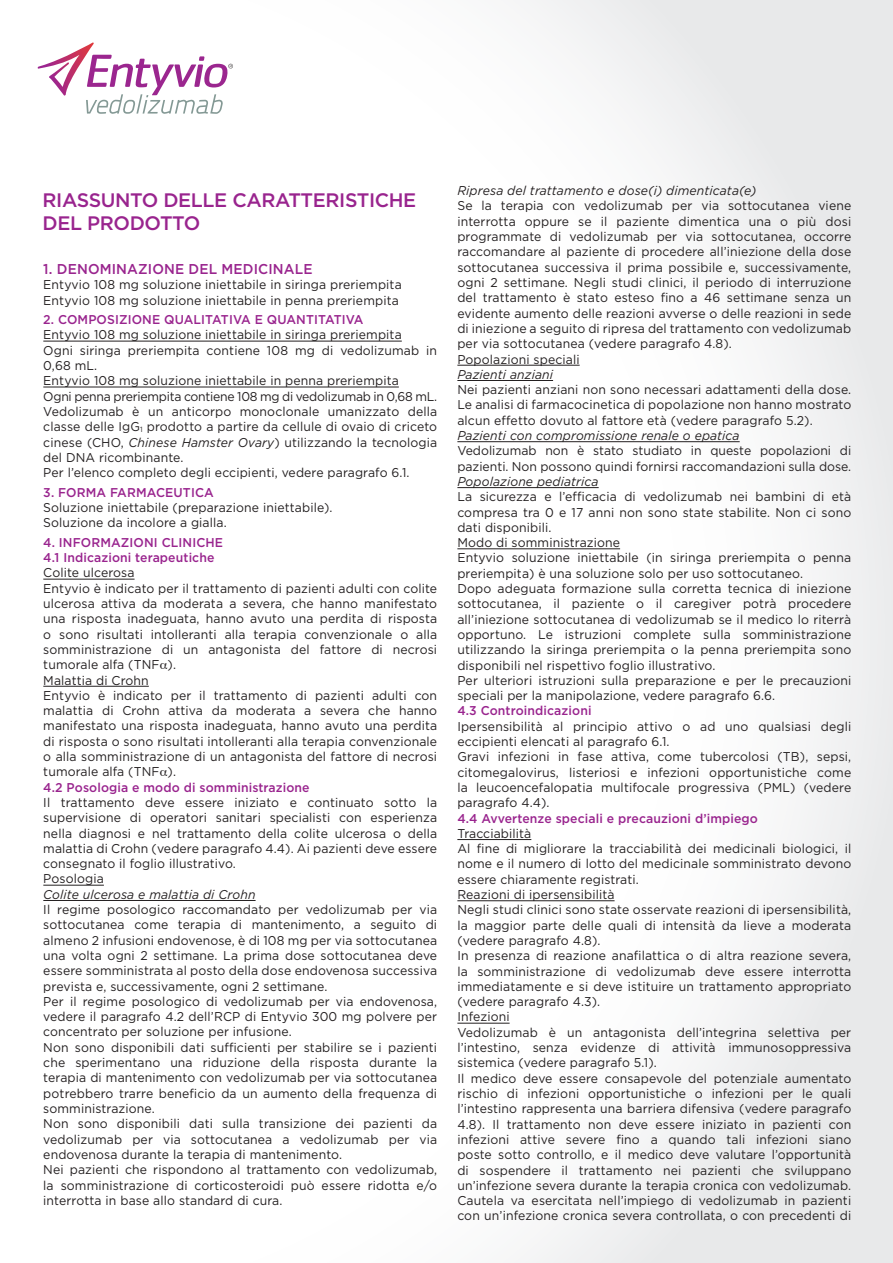
<style>
.page{position:relative;width:893px;height:1263px;background:#fff}
.page>*{position:absolute;margin:0;border:0;box-sizing:border-box;transform-origin:0 0}
.t1{font:500 19.5px/22.5px "Gotham";letter-spacing:-.02em;color:#99248e}
.t2{font:500 14.25px "Gotham";letter-spacing:.01em;color:#99248e;scale:.96 1}
.t3{font:12.75px/15.3px "Gotham";letter-spacing:.01em;color:#231f20;scale:.96 1}
.t4{font:500 12.75px/15.3px "Gotham";letter-spacing:.01em;color:#99248e;scale:.96 1}
.t5{font:italic 12.75px "Gotham";letter-spacing:.01em;color:#231f20;scale:.96 1}
.s1{font-style:italic}
</style>
<div class="page">
<div style="left:0;top:0;width:893px;height:1263px;background:linear-gradient(to right,#fff,#f1f2f3)"></div>
<hr style="left:43px;top:341px;width:359px;height:1px;background:#231f20">
<hr style="left:43px;top:387px;width:356px;height:1px;background:#231f20">
<hr style="left:43px;top:579px;width:92px;height:1px;background:#231f20">
<hr style="left:43px;top:686px;width:106px;height:1px;background:#231f20">
<hr style="left:43px;top:885px;width:61px;height:1px;background:#231f20">
<hr style="left:43px;top:900px;width:213px;height:1px;background:#231f20">
<hr style="left:457px;top:365px;width:123px;height:1px;background:#231f20">
<hr style="left:457px;top:380px;width:96px;height:1px;background:#231f20">
<hr style="left:457px;top:441px;width:283px;height:1px;background:#231f20">
<hr style="left:457px;top:487px;width:142px;height:1px;background:#231f20">
<hr style="left:457px;top:548px;width:163px;height:1px;background:#231f20">
<hr style="left:457px;top:839px;width:74px;height:1px;background:#231f20">
<hr style="left:457px;top:900px;width:158px;height:1px;background:#231f20">
<hr style="left:457px;top:1023px;width:53px;height:1px;background:#231f20">
<svg style="left:38px;top:43px;width:195px;height:71px"></svg>
<svg style="left:160px;top:663px;width:7px;height:6px"></svg>
<svg style="left:160px;top:770px;width:7px;height:6px"></svg>
<h1 class="t1" style="left:43px;top:189px;width:375px">RIASSUNTO DELLE CARATTERISTICHE<br>DEL PRODOTTO</h1>
<p class="t2" style="left:43px;top:260px;width:282px">1. DENOMINAZIONE DEL MEDICINALE</p>
<p class="t3" style="left:43px;top:277px;width:375px">Entyvio 108 mg soluzione iniettabile in siringa preriempita<br>Entyvio 108 mg soluzione iniettabile in penna preriempita</p>
<p class="t4" style="left:43px;top:312px;width:335px">2. COMPOSIZIONE QUALITATIVA E QUANTITATIVA</p>
<p class="t3" style="left:43px;top:327px;width:412px">Entyvio 108 mg soluzione iniettabile in siringa preriempita<br>Ogni siringa preriempita contiene 108 mg di vedolizumab in 0,68 mL.<br>Entyvio 108 mg soluzione iniettabile in penna preriempita<br>Ogni penna preriempita contiene 108 mg di vedolizumab in 0,68 mL.<br>Vedolizumab è un anticorpo monoclonale umanizzato della classe delle IgG<sub>1</sub> prodotto a partire da cellule di ovaio di criceto cinese (CHO, <span class="s1">Chinese Hamster Ovary</span>) utilizzando la tecnologia del DNA ricombinante.<br>Per l’elenco completo degli eccipienti, vedere paragrafo 6.1.</p>
<p class="t4" style="left:43px;top:484px;width:179px">3. FORMA FARMACEUTICA</p>
<p class="t3" style="left:43px;top:500px;width:303px">Soluzione iniettabile (preparazione iniettabile).<br>Soluzione da incolore a gialla.</p>
<p class="t4" style="left:43px;top:534px;width:189px">4. INFORMAZIONI CLINICHE<br>4.1 Indicazioni terapeutiche</p>
<p class="t3" style="left:43px;top:565px;width:412px">Colite ulcerosa<br>Entyvio è indicato per il trattamento di pazienti adulti con colite ulcerosa attiva da moderata a severa, che hanno manifestato una risposta inadeguata, hanno avuto una perdita di risposta o sono risultati intolleranti alla terapia convenzionale o alla somministrazione di un antagonista del fattore di necrosi tumorale alfa (TNF ).<br>Malattia di Crohn<br>Entyvio è indicato per il trattamento di pazienti adulti con malattia di Crohn attiva da moderata a severa che hanno manifestato una risposta inadeguata, hanno avuto una perdita di risposta o sono risultati intolleranti alla terapia convenzionale o alla somministrazione di un antagonista del fattore di necrosi tumorale alfa (TNF ).</p>
<p class="t4" style="left:43px;top:779px;width:279px">4.2 Posologia e modo di somministrazione</p>
<p class="t3" style="left:43px;top:794px;width:412px">Il trattamento deve essere iniziato e continuato sotto la supervisione di operatori sanitari specialisti con esperienza nella diagnosi e nel trattamento della colite ulcerosa o della malattia di Crohn (vedere paragrafo 4.4). Ai pazienti deve essere consegnato il foglio illustrativo.<br>Posologia</p>
<p class="t5" style="left:43px;top:887px;width:223px">Colite ulcerosa e malattia di Crohn</p>
<p class="t3" style="left:43px;top:902px;width:412px">Il regime posologico raccomandato per vedolizumab per via sottocutanea come terapia di mantenimento, a seguito di almeno 2 infusioni endovenose, è di 108 mg per via sottocutanea una volta ogni 2 settimane. La prima dose sottocutanea deve essere somministrata al posto della dose endovenosa successiva prevista e, successivamente, ogni 2 settimane.<br>Per il regime posologico di vedolizumab per via endovenosa, vedere il paragrafo 4.2 dell’RCP di Entyvio 300 mg polvere per concentrato per soluzione per infusione.<br>Non sono disponibili dati sufficienti per stabilire se i pazienti che sperimentano una riduzione della risposta durante la terapia di mantenimento con vedolizumab per via sottocutanea potrebbero trarre beneficio da un aumento della frequenza di somministrazione.<br>Non sono disponibili dati sulla transizione dei pazienti da vedolizumab per via sottocutanea a vedolizumab per via endovenosa durante la terapia di mantenimento.<br>Nei pazienti che rispondono al trattamento con vedolizumab, la somministrazione di corticosteroidi può essere ridotta e/o interrotta in base allo standard di cura.</p>
<p class="t5" style="left:457px;top:184px;width:313px">Ripresa del trattamento e dose(i) dimenticata(e)</p>
<p class="t3" style="left:457px;top:198px;width:412px">Se la terapia con vedolizumab per via sottocutanea viene interrotta oppure se il paziente dimentica una o più dosi programmate di vedolizumab per via sottocutanea, occorre raccomandare al paziente di procedere all’iniezione della dose sottocutanea successiva il prima possibile e, successivamente, ogni 2 settimane. Negli studi clinici, il periodo di interruzione del trattamento è stato esteso fino a 46 settimane senza un evidente aumento delle reazioni avverse o delle reazioni in sede di iniezione a seguito di ripresa del trattamento con vedolizumab per via sottocutanea (vedere paragrafo 4.8).<br>Popolazioni speciali</p>
<p class="t5" style="left:457px;top:367px;width:101px">Pazienti anziani</p>
<p class="t3" style="left:457px;top:382px;width:412px;text-align:justify">Nei pazienti anziani non sono necessari adattamenti della dose.<br>Le analisi di farmacocinetica di popolazione non hanno mostrato alcun effetto dovuto al fattore età (vedere paragrafo 5.2).</p>
<p class="t5" style="left:457px;top:428px;width:296px">Pazienti con compromissione renale o epatica</p>
<p class="t3" style="left:457px;top:443px;width:412px">Vedolizumab non è stato studiato in queste popolazioni di pazienti. Non possono quindi fornirsi raccomandazioni sulla dose.</p>
<p class="t5" style="left:457px;top:474px;width:149px">Popolazione pediatrica</p>
<p class="t3" style="left:457px;top:489px;width:412px">La sicurezza e l’efficacia di vedolizumab nei bambini di età compresa tra 0 e 17 anni non sono state stabilite. Non ci sono dati disponibili.<br>Modo di somministrazione<br>Entyvio soluzione iniettabile (in siringa preriempita o penna preriempita) è una soluzione solo per uso sottocutaneo.<br>Dopo adeguata formazione sulla corretta tecnica di iniezione sottocutanea, il paziente o il caregiver potrà procedere all’iniezione sottocutanea di vedolizumab se il medico lo riterrà opportuno. Le istruzioni complete sulla somministrazione utilizzando la siringa preriempita o la penna preriempita sono disponibili nel rispettivo foglio illustrativo.<br>Per ulteriori istruzioni sulla preparazione e per le precauzioni speciali per la manipolazione, vedere paragrafo 6.6.</p>
<p class="t4" style="left:457px;top:703px;width:141px">4.3 Controindicazioni</p>
<p class="t3" style="left:457px;top:718px;width:412px">Ipersensibilità al principio attivo o ad uno qualsiasi degli eccipienti elencati al paragrafo 6.1.<br>Gravi infezioni in fase attiva, come tubercolosi (TB), sepsi, citomegalovirus, listeriosi e infezioni opportunistiche come la leucoencefalopatia multifocale progressiva (PML) (vedere paragrafo 4.4).</p>
<p class="t4" style="left:457px;top:810px;width:315px">4.4 Avvertenze speciali e precauzioni d’impiego</p>
<p class="t3" style="left:457px;top:825px;width:412px">Tracciabilità<br>Al fine di migliorare la tracciabilità dei medicinali biologici, il nome e il numero di lotto del medicinale somministrato devono essere chiaramente registrati.<br>Reazioni di ipersensibilità<br>Negli studi clinici sono state osservate reazioni di ipersensibilità, la maggior parte delle quali di intensità da lieve a moderata (vedere paragrafo 4.8).<br>In presenza di reazione anafilattica o di altra reazione severa, la somministrazione di vedolizumab deve essere interrotta immediatamente e si deve istituire un trattamento appropriato (vedere paragrafo 4.3).<br>Infezioni<br>Vedolizumab è un antagonista dell’integrina selettiva per l’intestino, senza evidenze di attività immunosoppressiva sistemica (vedere paragrafo 5.1).<br>Il medico deve essere consapevole del potenziale aumentato rischio di infezioni opportunistiche o infezioni per le quali l’intestino rappresenta una barriera difensiva (vedere paragrafo 4.8). Il trattamento non deve essere iniziato in pazienti con infezioni attive severe fino a quando tali infezioni siano poste sotto controllo, e il medico deve valutare l’opportunità di sospendere il trattamento nei pazienti che sviluppano un’infezione severa durante la terapia cronica con vedolizumab.<br>Cautela va esercitata nell’impiego di vedolizumab in pazienti con un’infezione cronica severa controllata, o con precedenti di</p>
</div>
